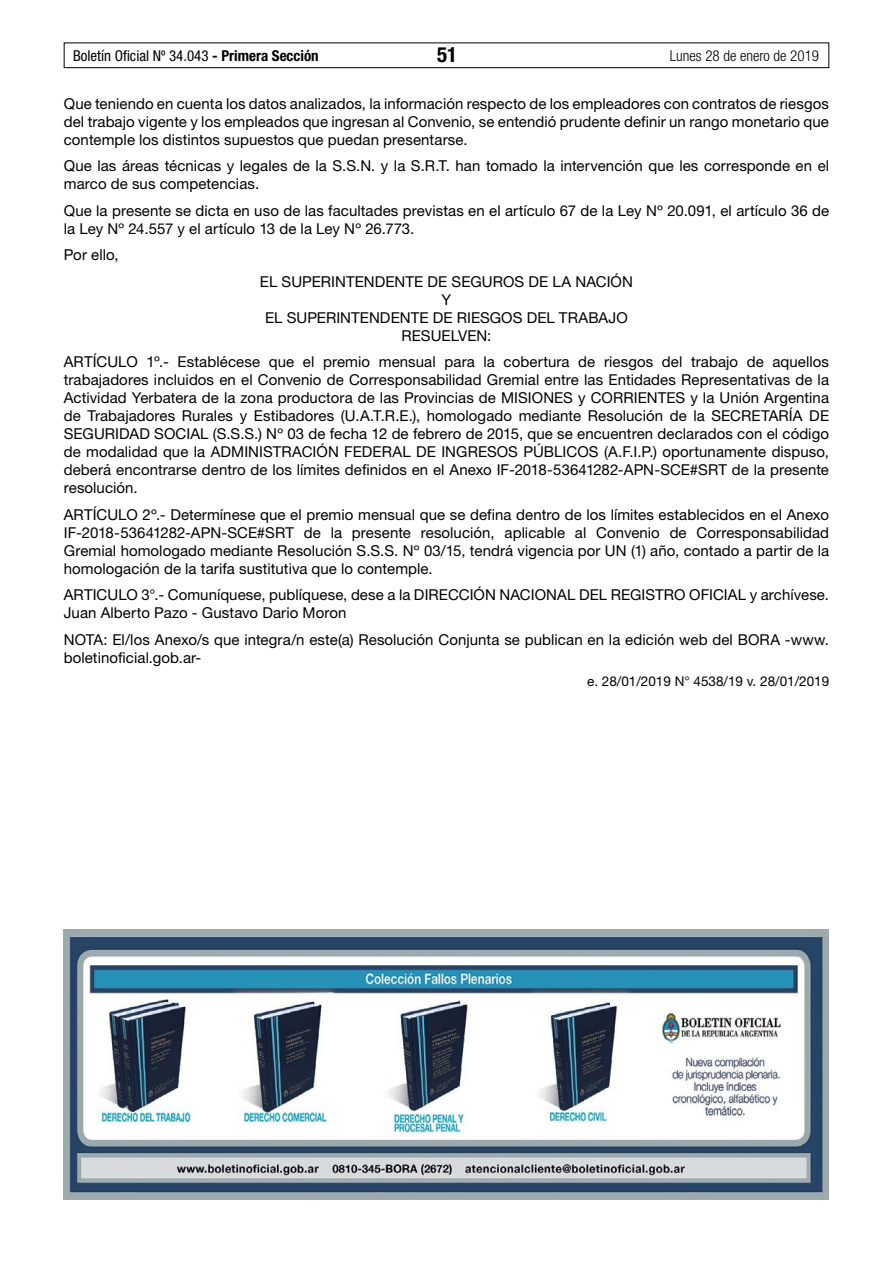
<style>
.page{position:relative;width:893px;height:1263px;background:#fff}
.page>*{position:absolute;margin:0;border:0;box-sizing:border-box;transform-origin:0 0}
.t1{font:700 condensed 21px "Helvetica Neue LT Std";color:#000}
.t2{font:15px/18px "Helvetica Neue LT Std";letter-spacing:.005em;color:#000}
.t3{font:condensed 15px "Helvetica Neue LT Std";color:#000}
.t4{font:300 condensed 15px "Helvetica Neue LT Std";color:#000}
.t5{font:13.5px "Helvetica Neue LT Std";color:#000}
.s1{font-weight:700}
</style>
<div class="page">
<div style="left:64px;top:43px;width:765px;height:25px;border:1px solid #000"></div>
<img style="left:64px;top:929px;width:765px;height:270px">
<p class="t3" style="left:73px;top:47px;width:247px">Boletín Oficial Nº 34.043 <span class="s1">- Primera Sección</span></p>
<h1 class="t1" style="left:437px;top:42px;width:22px">51</h1>
<p class="t4" style="left:670px;top:47px;width:151px">Lunes 28 de enero de 2019</p>
<p class="t2" style="left:64px;top:94px;width:767px;text-align:justify">Que teniendo en cuenta los datos analizados, la información respecto de los empleadores con contratos de riesgos del trabajo vigente y los empleados que ingresan al Convenio, se entendió prudente definir un rango monetario que contemple los distintos supuestos que puedan presentarse.</p>
<p class="t2" style="left:64px;top:156px;width:767px">Que las áreas técnicas y legales de la S.S.N. y la S.R.T. han tomado la intervención que les corresponde en el marco de sus competencias.</p>
<p class="t2" style="left:64px;top:201px;width:767px">Que la presente se dicta en uso de las facultades previstas en el artículo 67 de la Ley Nº 20.091, el artículo 36 de la Ley Nº 24.557 y el artículo 13 de la Ley Nº 26.773.</p>
<p class="t2" style="left:64px;top:245px;width:56px">Por ello,</p>
<p class="t2" style="left:260px;top:272px;width:374px;text-align:center">EL SUPERINTENDENTE DE SEGUROS DE LA NACIÓN<br>Y<br>EL SUPERINTENDENTE DE RIESGOS DEL TRABAJO<br>RESUELVEN:</p>
<p class="t2" style="left:64px;top:352px;width:767px;text-align:justify">ARTÍCULO 1º.- Establécese que el premio mensual para la cobertura de riesgos del trabajo de aquellos trabajadores incluidos en el Convenio de Corresponsabilidad Gremial entre las Entidades Representativas de la Actividad Yerbatera de la zona productora de las Provincias de MISIONES y CORRIENTES y la Unión Argentina de Trabajadores Rurales y Estibadores (U.A.T.R.E.), homologado mediante Resolución de la SECRETARÍA DE SEGURIDAD SOCIAL (S.S.S.) Nº 03 de fecha 12 de febrero de 2015, que se encuentren declarados con el código de modalidad que la ADMINISTRACIÓN FEDERAL DE INGRESOS PÚBLICOS (A.F.I.P.) oportunamente dispuso, deberá encontrarse dentro de los límites definidos en el Anexo IF-2018-53641282-APN-SCE#SRT de la presente resolución.</p>
<p class="t2" style="left:64px;top:505px;width:767px;text-align:justify">ARTÍCULO 2º.- Determínese que el premio mensual que se defina dentro de los límites establecidos en el Anexo IF-2018-53641282-APN-SCE#SRT de la presente resolución, aplicable al Convenio de Corresponsabilidad Gremial homologado mediante Resolución S.S.S. Nº 03/15, tendrá vigencia por UN (1) año, contado a partir de la homologación de la tarifa sustitutiva que lo contemple.</p>
<p class="t2" style="left:64px;top:586px;width:767px">ARTICULO 3°.- Comuníquese, publíquese, dese a la DIRECCIÓN NACIONAL DEL REGISTRO OFICIAL y archívese.<br>Juan Alberto Pazo - Gustavo Dario Moron</p>
<p class="t2" style="left:64px;top:630px;width:767px">NOTA: El/los Anexo/s que integra/n este(a) Resolución Conjunta se publican en la edición web del BORA -www. boletinoficial.gob.ar-</p>
<p class="t5" style="left:587px;top:673px;width:244px">e. 28/01/2019 N° 4538/19 v. 28/01/2019</p>
</div>
